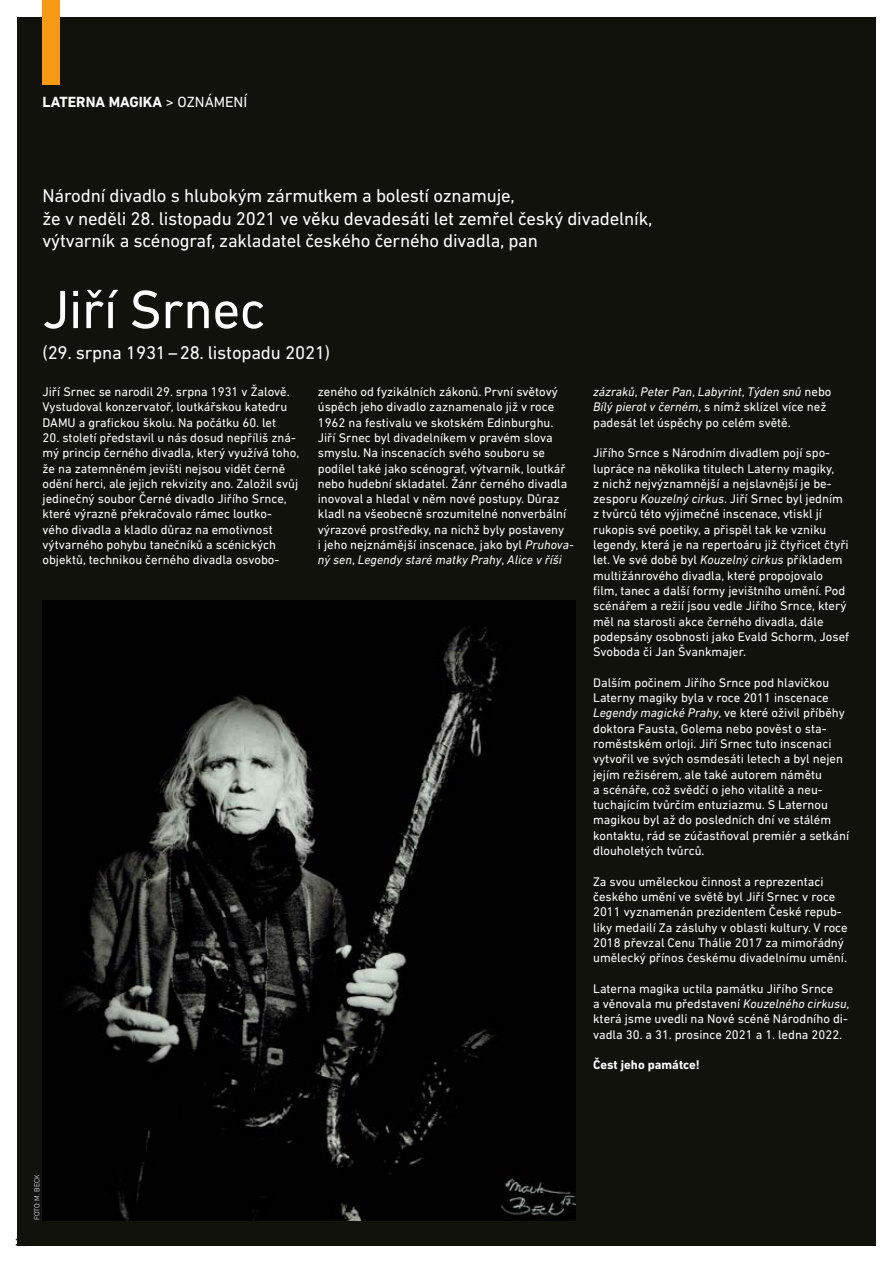
<style>
.page{position:relative;width:893px;height:1263px;background:#fff}
.page>*{position:absolute;margin:0;border:0;box-sizing:border-box;transform-origin:0 0}
.t1{font:54.75px "DIN Next LT Pro";letter-spacing:-.01em;color:#fff}
.t2{font:18.75px/22.5px "DIN Next LT Pro";letter-spacing:-.01em;color:#fff}
.t3{font:700 15px "DIN Next LT Pro";color:#fff}
.t4{font:12.75px/15.3px "DIN Next LT Pro";color:#fff}
.t5{font:700 12.75px "DIN Next LT Pro";color:#fff}
.t6{font:700 11.25px "DIN Next LT Pro";color:#12120d}
.t7{font:300 7.5px "DIN Next LT Pro";letter-spacing:-.01em;color:#fff}
.s1{font-weight:400}
.s2{font-style:italic}
</style>
<div class="page">
<div style="left:17px;top:17px;width:859px;height:1229px;background:#12120d"></div>
<img style="left:43px;top:600px;width:532px;height:620px">
<div style="left:43px;top:0;width:17px;height:85px;background:#f69a15"></div>
<p class="t3" style="left:43px;top:93px;width:206px">LATERNA MAGIKA <span class="s1">&gt; OZNÁMENÍ</span></p>
<h2 class="t2" style="left:43px;top:184px;width:611px">Národní divadlo s hlubokým zármutkem a bolestí oznamuje,<br>že v neděli 28. listopadu 2021 ve věku devadesáti let zemřel český divadelník, výtvarník a scénograf, zakladatel českého černého divadla, pan</h2>
<h1 class="t1" style="left:43px;top:278px;width:225px">Jiří Srnec</h1>
<h2 class="t2" style="left:43px;top:341px;width:289px">(29. srpna 1931–28. listopadu 2021)</h2>
<p class="t4" style="left:43px;top:384px;width:249px">Jiří Srnec se narodil 29. srpna 1931 v Žalově.<br>Vystudoval konzervatoř, loutkářskou katedru<br>DAMU a grafickou školu. Na počátku 60. let</p>
<p class="t4" style="left:43px;top:430px;width:258px">20. století představil u nás dosud nepříliš zná&shy;mý princip černého divadla, který využívá toho, že na zatemněném jevišti nejsou vidět černě odění herci, ale jejich rekvizity ano. Založil svůj jedinečný soubor Černé divadlo Jiřího Srnce, které výrazně překračovalo rámec loutko&shy;vého divadla a kladlo důraz na emotivnost výtvarného pohybu tanečníků a scénických objektů, technikou černého divadla osvobo-</p>
<p class="t4" style="left:318px;top:384px;width:257px">zeného od fyzikálních zákonů. První světový úspěch jeho divadlo zaznamenalo již v roce 1962 na festivalu ve skotském Edinburghu.<br>Jiří Srnec byl divadelníkem v pravém slova smyslu. Na inscenacích svého souboru se podílel také jako scénograf, výtvarník, loutkář nebo hudební skladatel. Žánr černého divadla inovoval a hledal v něm nové postupy. Důraz kladl na všeobecně srozumitelné nonverbální výrazové prostředky, na nichž byly postaveny<br>i jeho nejznámější inscenace, jako byl <span class="s2">Pruhova&shy;ný sen</span>, <span class="s2">Legendy staré matky Prahy</span>, <span class="s2">Alice v říši</span></p>
<p class="t4" style="left:593px;top:384px;width:240px"><span class="s2">zázraků</span>, <span class="s2">Peter Pan</span>, <span class="s2">Labyrint</span>, <span class="s2">Týden snů</span> nebo<br><span class="s2">Bílý pierot v černém</span>, s nímž sklízel více než padesát let úspěchy po celém světě.</p>
<p class="t4" style="left:593px;top:445px;width:258px">Jiřího Srnce s Národním divadlem pojí spo&shy;lupráce na několika titulech Laterny magiky,<br>z nichž nejvýznamnější a nejslavnější je be&shy;zesporu <span class="s2">Kouzelný cirkus</span>. Jiří Srnec byl jedním z tvůrců této výjimečné inscenace, vtiskl jí rukopis své poetiky, a přispěl tak ke vzniku legendy, která je na repertoáru již čtyřicet čtyři let. Ve své době byl <span class="s2">Kouzelný cirkus</span> příkladem multižánrového divadla, které propojovalo film, tanec a další formy jevištního umění. Pod scénářem a režií jsou vedle Jiřího Srnce, který měl na starosti akce černého divadla, dále podepsány osobnosti jako Evald Schorm, Josef Svoboda či Jan Švankmajer.</p>
<p class="t4" style="left:593px;top:675px;width:258px">Dalším počinem Jiřího Srnce pod hlavičkou Laterny magiky byla v roce 2011 inscenace <span class="s2">Legendy magické Prahy</span>, ve které oživil příběhy doktora Fausta, Golema nebo pověst o sta&shy;roměstském orloji. Jiří Srnec tuto inscenaci vytvořil ve svých osmdesáti letech a byl nejen jejím režisérem, ale také autorem námětu<br>a scénáře, což svědčí o jeho vitalitě a neu&shy;tuchajícím tvůrčím entuziazmu. S Laternou magikou byl až do posledních dní ve stálém kontaktu, rád se zúčastňoval premiér a setkání dlouholetých tvůrců.</p>
<p class="t4" style="left:593px;top:873px;width:256px">Za svou uměleckou činnost a reprezentaci českého umění ve světě byl Jiří Srnec v roce 2011 vyznamenán prezidentem České repub&shy;liky medailí Za zásluhy v oblasti kultury. V roce 2018 převzal Cenu Thálie 2017 za mimořádný umělecký přínos českému divadelnímu umění.</p>
<p class="t4" style="left:593px;top:981px;width:258px">Laterna magika uctila památku Jiřího Srnce<br>a věnovala mu představení <span class="s2">Kouzelného cirkusu</span>, která jsme uvedli na Nové scéně Národního di&shy;vadla 30. a 31. prosince 2021 a 1. ledna 2022.</p>
<p class="t5" style="left:593px;top:1057px;width:108px">Čest jeho památce!</p>
<p class="t7" style="left:33px;top:1220px;width:47px;rotate:-90deg">FOTO: M. BECK</p>
<p class="t6" style="left:15px;top:1235px;width:14px">30</p>
</div>
